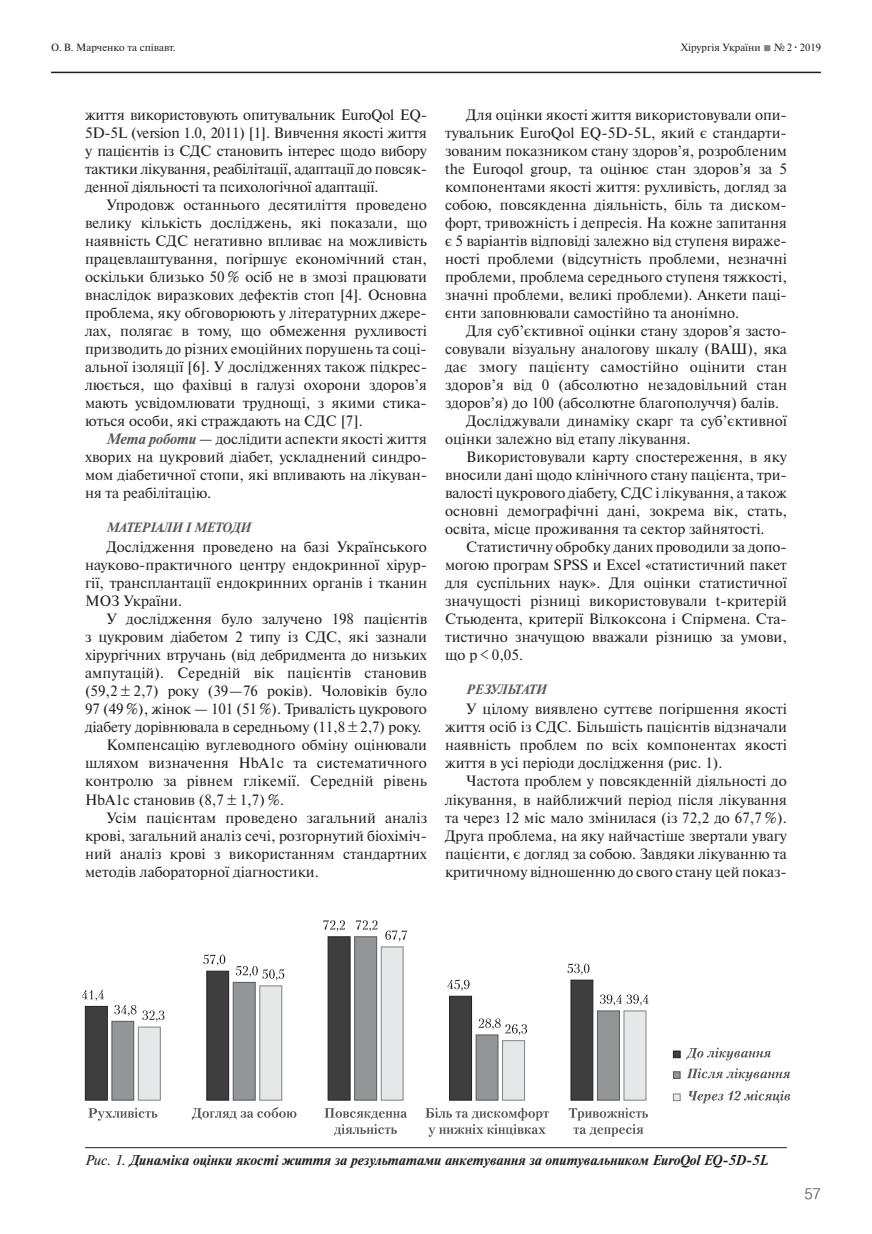
<style>
.page{position:relative;width:872px;height:1234px;background:#fff}
.page>*{position:absolute;margin:0;border:0;box-sizing:border-box;transform-origin:0 0}
.t1{font:15px/18px "Newton C";color:#231f20;text-align:justify}
.t2{font:15px "Pragmatica Light C";color:#231f20}
.t3{font:italic 700 14.25px "Newton C";color:#231f20}
.t4{font:italic 700 13.5px "Newton C";letter-spacing:.125em;color:#57585a}
.t5{font:italic 700 13.5px "Newton C";letter-spacing:.03em;color:#57585a}
.t6{font:10.5px "Newton C";color:#231f20}
.s1{color:#808285}
.s2{font-weight:700}
.s3{font-weight:700;font-style:italic;color:#57585a}
.s4{font-weight:400}
</style>
<div class="page">
<hr style="left:51px;top:72px;width:770px;height:1px;background:#231f20">
<hr style="left:85px;top:1146px;width:702px;height:1px;background:#231f20">
<svg style="left:85px;top:936px;width:315px;height:164px"></svg>
<div style="left:111px;top:1020px;width:23px;height:80px;background:#939598;border:1px solid #57585a"></div>
<div style="left:354px;top:936px;width:23px;height:164px;background:#939598;border:1px solid #57585a"></div>
<svg style="left:138px;top:945px;width:508px;height:155px"></svg>
<svg style="left:82px;top:989px;width:22px;height:11px"></svg>
<svg style="left:203px;top:954px;width:22px;height:11px"></svg>
<svg style="left:323px;top:920px;width:22px;height:11px"></svg>
<svg style="left:447px;top:979px;width:22px;height:11px"></svg>
<svg style="left:567px;top:963px;width:22px;height:11px"></svg>
<svg style="left:114px;top:1004px;width:22px;height:11px"></svg>
<svg style="left:356px;top:920px;width:21px;height:11px"></svg>
<svg style="left:142px;top:1010px;width:22px;height:11px"></svg>
<svg style="left:236px;top:965px;width:48px;height:15px"></svg>
<svg style="left:385px;top:930px;width:22px;height:11px"></svg>
<svg style="left:478px;top:1018px;width:49px;height:17px"></svg>
<svg style="left:600px;top:994px;width:48px;height:11px"></svg>
<svg style="left:88px;top:1107px;width:69px;height:13px"></svg>
<svg style="left:192px;top:1107px;width:104px;height:12px"></svg>
<svg style="left:325px;top:1108px;width:82px;height:27px"></svg>
<svg style="left:425px;top:1107px;width:124px;height:29px"></svg>
<svg style="left:569px;top:1107px;width:79px;height:29px"></svg>
<div style="left:673px;top:1050px;width:7px;height:7px;background:#3e3e3f;border:1px solid #231f20"></div>
<svg style="left:686px;top:1047px;width:84px;height:13px"></svg>
<div style="left:673px;top:1071px;width:7px;height:7px;background:#939598;border:1px solid #57585a"></div>
<svg style="left:687px;top:1068px;width:103px;height:12px"></svg>
<div style="left:673px;top:1093px;width:7px;height:7px;background:#e6e7e9;border:1px solid #808285"></div>
<svg style="left:689px;top:1090px;width:101px;height:13px"></svg>
<p class="t6" style="left:51px;top:41px;width:126px">О. В. Марченко та співавт.</p>
<p class="t6" style="left:680px;top:41px;width:142px">Хірургія України <span class="s1">■</span> №2 <span class="s2">·</span> 2019</p>
<p class="t1" style="left:85px;top:106px;width:343px">життя використовують опитувальник EuroQol EQ-5D-5L (version 1.0, 2011) [1]. Вивчення якості життя у пацієнтів із СДС становить інтерес щодо вибору тактики лікування, реабілітації, адаптації до повсяк&shy;денної діяльності та психологічної адаптації.</p>
<p class="t1" style="left:85px;top:196px;width:343px;text-indent:21px">Упродовж останнього десятиліття проведено велику кількість досліджень, які показали, що наявність СДС негативно впливає на можливість працевлаштування, погіршує економічний стан, оскільки близько 50 % осіб не в змозі працювати внаслідок виразкових дефектів стоп [4]. Основна проблема, яку обговорюють у літературних джере&shy;лах, полягає в тому, що обмеження рухливості призводить до різних емоційних порушень та соці&shy;альної ізоляції [6]. У дослідженнях також підкрес&shy;люється, що фахівці в галузі охорони здоров’я мають усвідомлювати труднощі, з якими стика&shy;ються особи, які страждають на СДС [7].</p>
<p class="t1" style="left:85px;top:430px;width:343px;text-indent:21px"><span class="s3">Мета роботи</span> — дослідити аспекти якості життя хворих на цукровий діабет, ускладнений синдро&shy;мом діабетичної стопи, які впливають на лікуван&shy;ня та реабілітацію.</p>
<p class="t4" style="left:106px;top:520px;width:142px">Матеріали і методи</p>
<p class="t1" style="left:85px;top:538px;width:343px;text-indent:21px">Дослідження проведено на базі Українського науково-практичного центру ендокринної хірур&shy;гії, трансплантації ендокринних органів і тканин МОЗ України.</p>
<p class="t1" style="left:106px;top:610px;width:322px">У дослідження було залучено 198 пацієнтів</p>
<p class="t1" style="left:85px;top:628px;width:343px">з цукровим діабетом 2 типу із СДС, які зазнали</p>
<p class="t1" style="left:85px;top:646px;width:343px">хірургічних втручань (від дебридмента до низьких</p>
<p class="t1" style="left:85px;top:664px;width:343px">ампутацій). Середній вік пацієнтів становив</p>
<p class="t1" style="left:85px;top:682px;width:343px">(59,2 ± 2,7) року (39—76 років). Чоловіків було</p>
<p class="t1" style="left:85px;top:700px;width:343px">97 (49 %), жінок — 101 (51 %). Тривалість цукрового</p>
<p class="t1" style="left:85px;top:718px;width:338px">діабету дорівнювала в середньому (11,8 ± 2,7) року.</p>
<p class="t1" style="left:106px;top:736px;width:322px">Компенсацію вуглеводного обміну оцінювали</p>
<p class="t1" style="left:85px;top:754px;width:343px">шляхом визначення HbA1c та систематичного</p>
<p class="t1" style="left:85px;top:772px;width:343px">контролю за рівнем глікемії. Середній рівень</p>
<p class="t1" style="left:85px;top:790px;width:201px">HbA1c становив (8,7 ± 1,7) %.</p>
<p class="t1" style="left:106px;top:808px;width:322px">Усім пацієнтам проведено загальний аналіз</p>
<p class="t1" style="left:85px;top:826px;width:343px">крові, загальний аналіз сечі, розгорнутий біохіміч-</p>
<p class="t1" style="left:85px;top:844px;width:343px">ний аналіз крові з використанням стандартних</p>
<p class="t1" style="left:85px;top:862px;width:235px">методів лабораторної діагностики.</p>
<p class="t1" style="left:445px;top:106px;width:343px;text-indent:21px">Для оцінки якості життя використовували опи&shy;тувальник EuroQol EQ-5D-5L, який є стандарти&shy;зованим показником стану здоров’я, розробленим the Euroqol group, та оцінює стан здоров’я за 5 компонентами якості життя: рухливість, догляд за собою, повсякденна діяльність, біль та диском&shy;форт, тривожність і депресія. На кожне запитання є 5 варіантів відповіді залежно від ступеня вираже&shy;ності проблеми (відсутність проблеми, незначні проблеми, проблема середнього ступеня тяжкості, значні проблеми, великі проблеми). Анкети паці&shy;єнти заповнювали самостійно та анонімно.</p>
<p class="t1" style="left:466px;top:322px;width:322px">Для суб’єктивної оцінки стану здоров’я засто-</p>
<p class="t1" style="left:445px;top:340px;width:343px">совували візуальну аналогову шкалу (ВАШ), яка</p>
<p class="t1" style="left:445px;top:358px;width:343px">дає змогу пацієнту самостійно оцінити стан</p>
<p class="t1" style="left:445px;top:376px;width:343px">здоров’я від 0 (абсолютно незадовільний стан</p>
<p class="t1" style="left:445px;top:394px;width:335px">здоров’я) до 100 (абсолютне благополуччя) балів.</p>
<p class="t1" style="left:466px;top:412px;width:322px">Досліджували динаміку скарг та суб’єктивної</p>
<p class="t1" style="left:445px;top:430px;width:247px">оцінки залежно від етапу лікування.</p>
<p class="t1" style="left:466px;top:448px;width:322px">Використовували карту спостереження, в яку</p>
<p class="t1" style="left:445px;top:466px;width:343px">вносили дані щодо клінічного стану пацієнта, три-</p>
<p class="t1" style="left:445px;top:484px;width:343px">валості цукрового діабету, СДС і лікування, а також</p>
<p class="t1" style="left:445px;top:502px;width:343px">основні демографічні дані, зокрема вік, стать,</p>
<p class="t1" style="left:445px;top:520px;width:321px">освіта, місце проживання та сектор зайнятості.</p>
<p class="t1" style="left:466px;top:538px;width:322px">Статистичну обробку даних проводили за допо-</p>
<p class="t1" style="left:445px;top:556px;width:343px">могою програм SPSS и Excel «статистичний пакет</p>
<p class="t1" style="left:445px;top:574px;width:343px">для суспільних наук». Для оцінки статистичної</p>
<p class="t1" style="left:445px;top:592px;width:343px">значущості різниці використовували t-критерій</p>
<p class="t1" style="left:445px;top:610px;width:343px">Стьюдента, критерії Вілкоксона і Спірмена. Ста-</p>
<p class="t1" style="left:445px;top:628px;width:343px">тистично значущою вважали різницю за умови,</p>
<p class="t1" style="left:445px;top:646px;width:80px">що р &lt; 0,05.</p>
<p class="t5" style="left:466px;top:682px;width:78px">Результати</p>
<p class="t1" style="left:445px;top:700px;width:343px;text-indent:21px">У цілому виявлено суттєве погіршення якості життя осіб із СДС. Більшість пацієнтів відзначали наявність проблем по всіх компонентах якості життя в усі періоди дослідження (рис. 1).</p>
<p class="t1" style="left:445px;top:772px;width:343px;text-indent:21px">Частота проблем у повсякденній діяльності до лікування, в найближчий період після лікування та через 12 міс мало змінилася (із 72,2 до 67,7 %).<br>Друга проблема, на яку найчастіше звертали увагу пацієнти, є догляд за собою. Завдяки лікуванню та критичному відношенню до свого стану цей показ-</p>
<p class="t3" style="left:85px;top:1152px;width:684px"><span class="s4">Рис. 1.</span> Динаміка оцінки якості життя за результатами анкетування за опитувальником EuroQol EQ-5D-5L</p>
<p class="t2" style="left:804px;top:1184px;width:18px">57</p>
</div>
